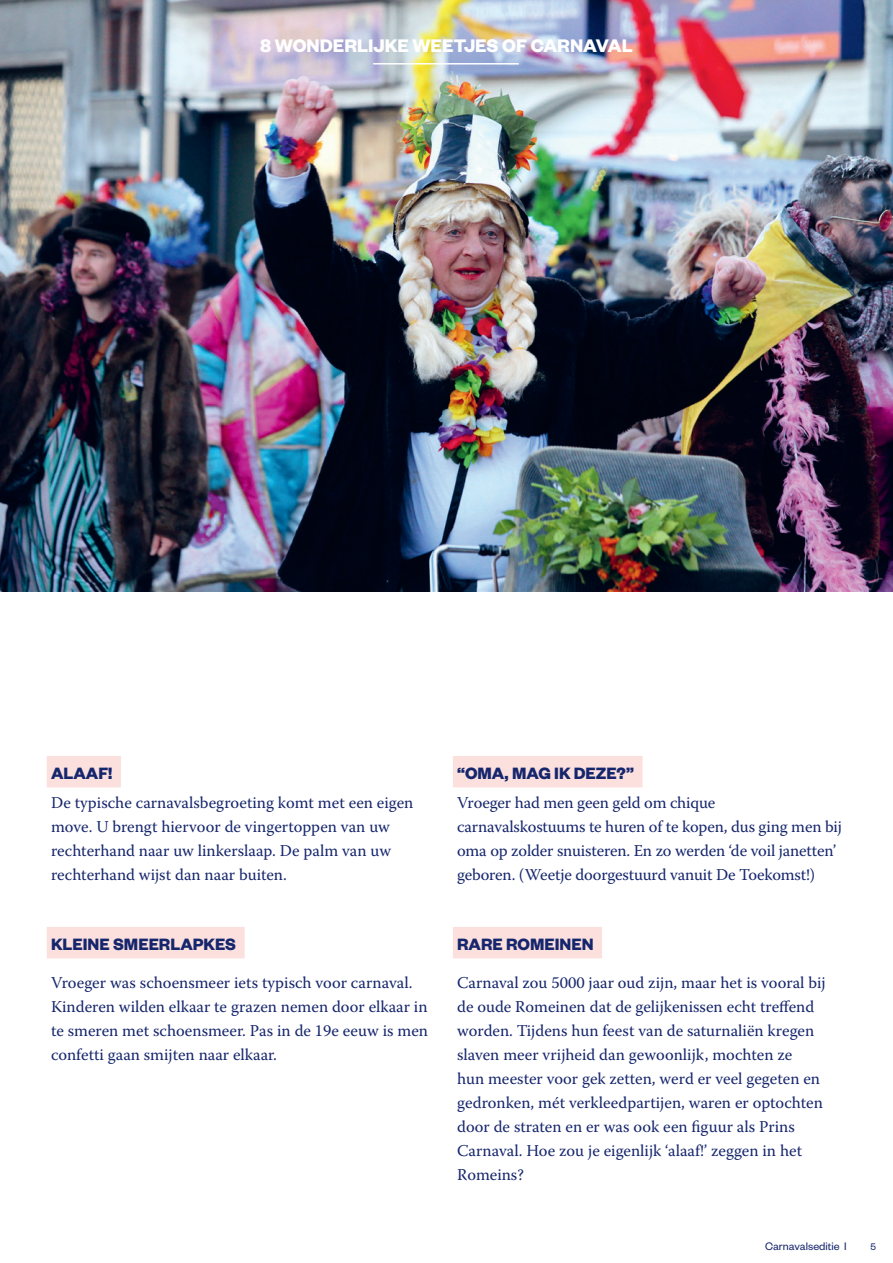
<style>
.page{position:relative;width:893px;height:1263px;background:#fff}
.page>*{position:absolute;margin:0;border:0;box-sizing:border-box;transform-origin:0 0}
.t1{font:700 19.95px "Founders Grotesk";color:#fff}
.t2{font:700 18px "Founders Grotesk";color:#16266d}
.t3{font:16.5px/24px "Warnock Pro";color:#16266d}
.t4{font:12px "Founders Grotesk";color:#16266d}
.t5{font:10.5px "Founders Grotesk";color:#16266d}
</style>
<div class="page">
<img style="left:0;top:0;width:893px;height:592px">
<div style="left:47px;top:756px;width:74px;height:31px;background:#fbe0dd"></div>
<div style="left:47px;top:927px;width:198px;height:31px;background:#fbe0dd"></div>
<div style="left:453px;top:756px;width:189px;height:31px;background:#fbe0dd"></div>
<div style="left:453px;top:927px;width:149px;height:31px;background:#fbe0dd"></div>
<hr style="left:373px;top:63px;width:146px;height:2px;background:#fff">
<p class="t1" style="left:260px;top:33px;width:374px">8 WONDERLIJKE WEETJES OF CARNAVAL</p>
<p class="t2" style="left:51px;top:762px;width:63px">ALAAF!</p>
<p class="t3" style="left:51px;top:790px;width:364px">De typische carnavalsbegroeting komt met een eigen move. U brengt hiervoor de vingertoppen van uw rechterhand naar uw linkerslaap. De palm van uw rechterhand wijst dan naar buiten.</p>
<p class="t2" style="left:51px;top:933px;width:187px">KLEINE SMEERLAPKES</p>
<p class="t3" style="left:51px;top:970px;width:378px">Vroeger was schoensmeer iets typisch voor carnaval.<br>Kinderen wilden elkaar te grazen nemen door elkaar in te smeren met schoensmeer. Pas in de 19e eeuw is men confetti gaan smijten naar elkaar.</p>
<p class="t2" style="left:457px;top:762px;width:178px">“OMA, MAG IK DEZE?”</p>
<p class="t3" style="left:457px;top:790px;width:386px">Vroeger had men geen geld om chique carnavalskostuums te huren of te kopen, dus ging men bij oma op zolder snuisteren. En zo werden ‘de voil janetten’ geboren. (Weetje doorgestuurd vanuit De Toekomst!)</p>
<p class="t2" style="left:457px;top:933px;width:138px">RARE ROMEINEN</p>
<p class="t3" style="left:457px;top:970px;width:370px">Carnaval zou 5000 jaar oud zijn, maar het is vooral bij de oude Romeinen dat de gelijkenissen echt treffend worden. Tijdens hun feest van de saturnaliën kregen slaven meer vrijheid dan gewoonlijk, mochten ze<br>hun meester voor gek zetten, werd er veel gegeten en gedronken, mét verkleedpartijen, waren er optochten door de straten en er was ook een figuur als Prins Carnaval. Hoe zou je eigenlijk ‘alaaf!’ zeggen in het Romeins?</p>
<p class="t4" style="left:765px;top:1239px;width:83px">Carnavalseditie I</p>
<p class="t5" style="left:870px;top:1240px;width:7px">5</p>
</div>
